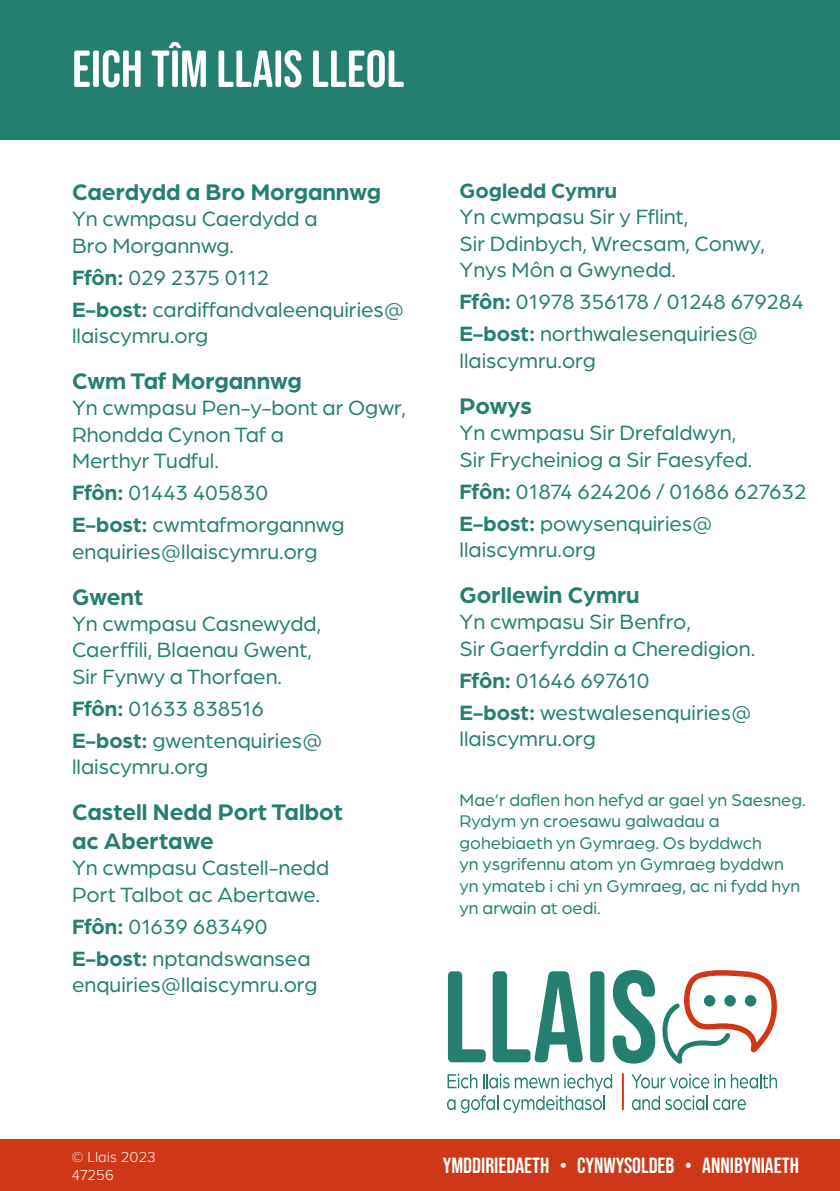
<style>
.page{position:relative;width:840px;height:1191px;background:#fff}
.page>*{position:absolute;margin:0;border:0;box-sizing:border-box;transform-origin:0 0}
.Local_team_Title{font:52px "Bebas Neue Semi Rounded";color:#fff}
.Local_team_title{font:700 24px/28.8px "Arboria";color:#247f71}
.Team_info{font:22px/26.4px "Arboria";color:#247f71}
.t1{font:22px "Bebas Neue Semi Rounded";color:#fff}
.Local_team_title-2{font:700 22px "Arboria";color:#247f71}
._9pt_details{font:18px/21.6px "Arboria";color:#247f71}
.t2{font:300 15px "Proxima Nova";color:#fff}
.s1{font-weight:700}
</style>
<div class="page">
<div style="left:0;top:0;width:839px;height:140px;background:#247f71"></div>
<div style="left:0;top:1140px;width:839px;height:51px;background:#ce3717"></div>
<svg style="left:447px;top:971px;width:38px;height:91px"></svg>
<svg style="left:492px;top:971px;width:90px;height:91px"></svg>
<div style="left:589px;top:971px;width:15px;height:91px;background:#247f71;border-radius:5px"></div>
<svg style="left:612px;top:970px;width:43px;height:93px"></svg>
<svg style="left:447px;top:1073px;width:164px;height:40px"></svg>
<svg style="left:662px;top:970px;width:115px;height:93px"></svg>
<div style="left:703px;top:995px;width:12px;height:11px;background:#237e70;border-radius:50%"></div>
<div style="left:724px;top:995px;width:11px;height:11px;background:#237e70;border-radius:50%"></div>
<div style="left:744px;top:995px;width:11px;height:11px;background:#237e70;border-radius:50%"></div>
<svg style="left:631px;top:1073px;width:145px;height:15px"></svg>
<svg style="left:631px;top:1095px;width:114px;height:15px"></svg>
<hr style="left:621px;top:1073px;width:2px;height:37px;background:#cf3717">
<p class="Local_team_Title" style="left:72px;top:39px;width:333px">EICH TÎM LLAIS LLEOL</p>
<p class="Local_team_title" style="left:72px;top:176px;width:310px">Caerdydd a Bro Morgannwg</p>
<p class="Team_info" style="left:72px;top:205px;width:247px">Yn cwmpasu Caerdydd a<br>Bro Morgannwg.</p>
<p class="Team_info" style="left:72px;top:263px;width:199px"><span class="s1">Ffôn:</span> 029 2375 0112</p>
<p class="Team_info" style="left:72px;top:295px;width:333px"><span class="s1">E-bost:</span> cardiffandvaleenquiries@ llaiscymru.org</p>
<p class="Local_team_title" style="left:72px;top:365px;width:231px">Cwm Taf Morgannwg</p>
<p class="Team_info" style="left:72px;top:394px;width:335px">Yn cwmpasu Pen-y-bont ar Ogwr,<br>Rhondda Cynon Taf a<br>Merthyr Tudful.</p>
<p class="Team_info" style="left:72px;top:479px;width:197px"><span class="s1">Ffôn:</span> 01443 405830</p>
<p class="Team_info" style="left:72px;top:511px;width:274px"><span class="s1">E-bost:</span> cwmtafmorgannwg enquiries@llaiscymru.org</p>
<p class="Local_team_title" style="left:72px;top:580px;width:73px">Gwent</p>
<p class="Team_info" style="left:72px;top:609px;width:250px">Yn cwmpasu Casnewydd,<br>Caerffili, Blaenau Gwent,<br>Sir Fynwy a Thorfaen.</p>
<p class="Team_info" style="left:72px;top:694px;width:193px"><span class="s1">Ffôn:</span> 01633 838516</p>
<p class="Team_info" style="left:72px;top:726px;width:252px"><span class="s1">E-bost:</span> gwentenquiries@ llaiscymru.org</p>
<p class="Local_team_title" style="left:72px;top:796px;width:272px">Castell Nedd Port Talbot ac Abertawe</p>
<p class="Team_info" style="left:72px;top:854px;width:258px">Yn cwmpasu Castell-nedd<br>Port Talbot ac Abertawe.</p>
<p class="Team_info" style="left:72px;top:912px;width:197px"><span class="s1">Ffôn:</span> 01639 683490</p>
<p class="Team_info" style="left:72px;top:944px;width:247px"><span class="s1">E-bost:</span> nptandswansea enquiries@llaiscymru.org</p>
<p class="Local_team_title-2" style="left:459px;top:176px;width:159px">Gogledd Cymru</p>
<p class="Team_info" style="left:459px;top:203px;width:307px">Yn cwmpasu Sir y Fflint,<br>Sir Ddinbych, Wrecsam, Conwy,<br>Ynys Môn a Gwynedd.</p>
<p class="Team_info" style="left:459px;top:288px;width:345px"><span class="s1">Ffôn:</span> 01978 356178 / 01248 679284</p>
<p class="Team_info" style="left:459px;top:320px;width:300px"><span class="s1">E-bost:</span> northwalesenquiries@ llaiscymru.org</p>
<p class="Local_team_title" style="left:459px;top:390px;width:74px">Powys</p>
<p class="Team_info" style="left:459px;top:418px;width:294px">Yn cwmpasu Sir Drefaldwyn,<br>Sir Frycheiniog a Sir Faesyfed.</p>
<p class="Team_info" style="left:459px;top:477px;width:348px"><span class="s1">Ffôn:</span> 01874 624206 / 01686 627632</p>
<p class="Team_info" style="left:459px;top:509px;width:254px"><span class="s1">E-bost:</span> powysenquiries@ llaiscymru.org</p>
<p class="Local_team_title" style="left:459px;top:579px;width:181px">Gorllewin Cymru</p>
<p class="Team_info" style="left:459px;top:608px;width:297px">Yn cwmpasu Sir Benfro,<br>Sir Gaerfyrddin a Cheredigion.</p>
<p class="Team_info" style="left:459px;top:666px;width:191px"><span class="s1">Ffôn:</span> 01646 697610</p>
<p class="Team_info" style="left:459px;top:698px;width:293px"><span class="s1">E-bost:</span> westwalesenquiries@ llaiscymru.org</p>
<p class="_9pt_details" style="left:459px;top:788px;width:347px">Mae’r daflen hon hefyd ar gael yn Saesneg.<br>Rydym yn croesawu galwadau a gohebiaeth yn Gymraeg. Os byddwch<br>yn ysgrifennu atom yn Gymraeg byddwn yn ymateb i chi yn Gymraeg, ac ni fydd hyn yn arwain at oedi.</p>
<h1 class="t2" style="left:72px;top:1146px;width:85px">© Llais 2023</h1>
<h1 class="t2" style="left:72px;top:1164px;width:43px">47256</h1>
<p class="t1" style="left:442px;top:1152px;width:357px">YMDDIRIEDAETH • CYNWYSOLDEB • ANNIBYNIAETH</p>
</div>
